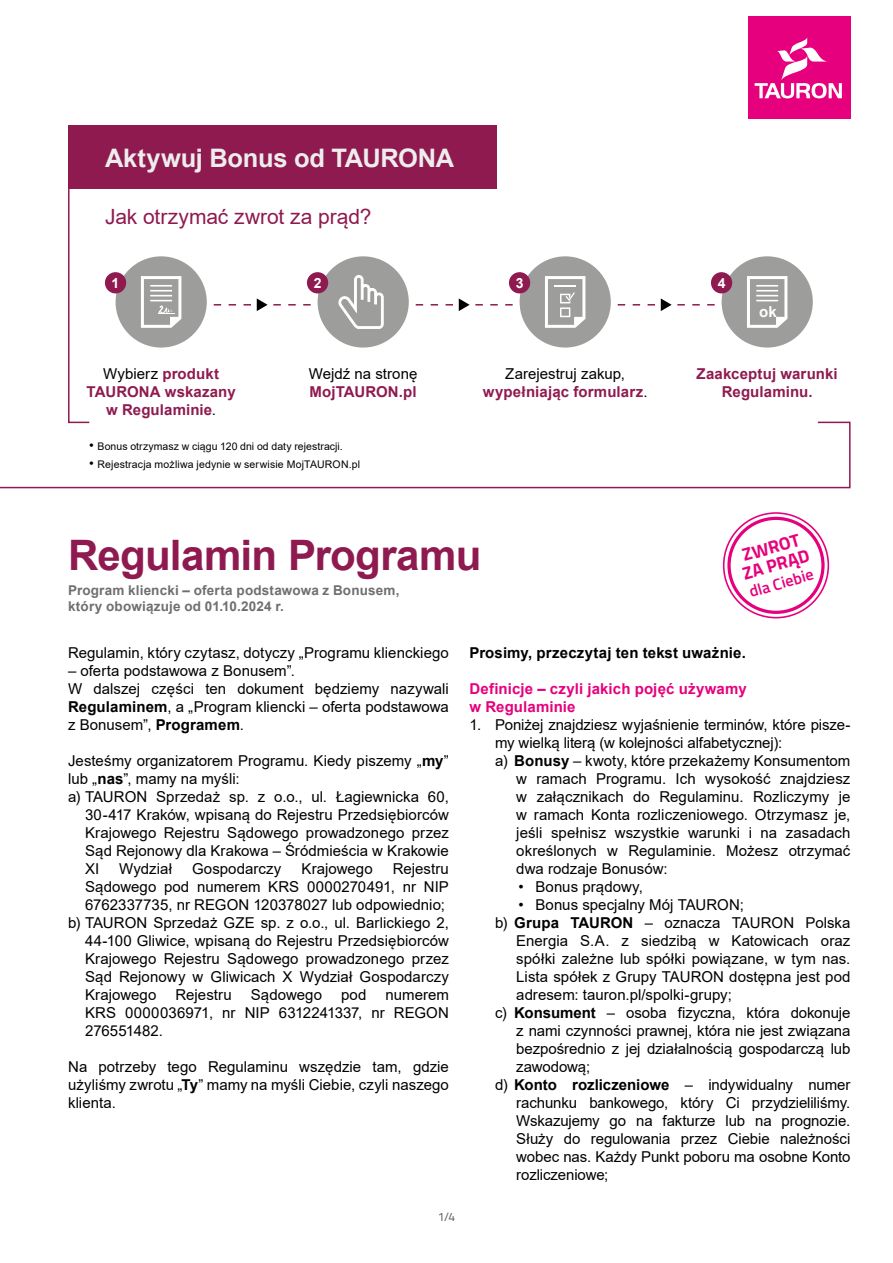
<style>
.page{position:relative;width:893px;height:1263px;background:#fff}
.page>*{position:absolute;margin:0;border:0;box-sizing:border-box;transform-origin:0 0}
.t1{font:700 42px "Arial";letter-spacing:-.015em;color:#8f1a50}
.t2{font:700 25.5px "Arial";letter-spacing:-.01em;color:#ededed}
.t3{font:21px "Arial";letter-spacing:-.005em;color:#8f1a50}
.t4{font:700 18px/18px "Titillium";color:#e6007d}
.t5{font:600 16.05px "Titillium";color:#e6007d}
.t6{font:15px/18px "Arial";color:#000;text-align:justify}
.t7{font:700 15px/18px "Arial";letter-spacing:.01em;color:#8f1a50;text-align:center}
.t8{font:700 15px/18px "Arial";letter-spacing:.01em;color:#e6007d}
.t9{font:700 15px "Arial";letter-spacing:.01em;color:#000}
.t10{font:700 15px "Arial";color:#fff}
.t11{font:700 14.1px "Arial";color:#fff}
.t12{font:700 13.5px/16.2px "Arial";letter-spacing:.015em;color:#706f6f}
.t13{font:12px "Titillium";color:#575756}
.t14{font:10.5px "Arial";letter-spacing:.01em;color:#000}
.s1{font-weight:400;color:#000}
.s2{font-size:13.5px}
.s3{font-weight:700}
</style>
<div class="page">
<div style="left:748px;top:17px;width:102px;height:102px;background:#e6007d"></div>
<svg style="left:755px;top:37px;width:87px;height:61px"></svg>
<svg style="left:68px;top:189px;width:2px;height:232px"></svg>
<div style="left:116px;top:256px;width:91px;height:92px;background:#9d9d9c;border-radius:50%"></div>
<div style="left:318px;top:256px;width:91px;height:92px;background:#9d9d9c;border-radius:50%"></div>
<div style="left:520px;top:256px;width:91px;height:92px;background:#9d9d9c;border-radius:50%"></div>
<div style="left:722px;top:256px;width:91px;height:92px;background:#9d9d9c;border-radius:50%"></div>
<div style="left:105px;top:272px;width:21px;height:21px;background:#8f1a50;border-radius:50%"></div>
<div style="left:307px;top:272px;width:21px;height:21px;background:#8f1a50;border-radius:50%"></div>
<div style="left:509px;top:272px;width:21px;height:21px;background:#8f1a50;border-radius:50%"></div>
<div style="left:711px;top:272px;width:21px;height:21px;background:#8f1a50;border-radius:50%"></div>
<svg style="left:545px;top:276px;width:40px;height:52px"></svg>
<svg style="left:747px;top:276px;width:40px;height:52px"></svg>
<svg style="left:141px;top:276px;width:40px;height:52px"></svg>
<svg style="left:338px;top:275px;width:46px;height:54px"></svg>
<svg style="left:214px;top:298px;width:97px;height:13px"></svg>
<svg style="left:416px;top:298px;width:97px;height:13px"></svg>
<svg style="left:618px;top:298px;width:97px;height:13px"></svg>
<div style="left:68px;top:125px;width:429px;height:64px;background:#8f1a50"></div>
<svg style="left:0;top:421px;width:851px;height:68px"></svg>
<div style="left:727px;top:517px;width:98px;height:97px;border:3px solid #e6007d;border-radius:50%"></div>
<div style="left:723px;top:512px;width:106px;height:106px;border:2px solid #e6007d;border-radius:50%"></div>
<h2 class="t2" style="left:105px;top:140px;width:351px">Aktywuj Bonus od TAURONA</h2>
<h3 class="t3" style="left:105px;top:202px;width:268px">Jak otrzymać zwrot za prąd?</h3>
<p class="t11" style="left:112px;top:273px;width:9px">1</p>
<p class="t11" style="left:314px;top:273px;width:9px">2</p>
<p class="t11" style="left:516px;top:273px;width:9px">3</p>
<p class="t11" style="left:718px;top:273px;width:9px">4</p>
<p class="t10" style="left:759px;top:301px;width:19px">ok</p>
<p class="t7" style="left:87px;top:365px;width:151px"><span class="s1">Wybierz</span> produkt<br>TAURONA wskazany w Regulaminie<span class="s1">.</span></p>
<p class="t6" style="left:309px;top:364px;width:110px">Wejdź na stronę</p>
<p class="t7" style="left:310px;top:383px;width:109px">MojTAURON.pl</p>
<p class="t14" style="left:89px;top:439px;width:255px"><span class="s2">•</span> Bonus otrzymasz w ciągu 120 dni od daty rejestracji.</p>
<p class="t14" style="left:89px;top:457px;width:273px"><span class="s2">•</span> Rejestracja możliwa jedynie w serwisie MojTAURON.pl</p>
<p class="t7" style="left:483px;top:365px;width:166px"><span class="s1">Zarejestruj zakup, </span>wypełniając formularz<span class="s1">.</span></p>
<p class="t7" style="left:697px;top:365px;width:143px">Zaakceptuj warunki<br>Regulaminu.</p>
<h1 class="t1" style="left:68px;top:526px;width:415px">Regulamin Programu</h1>
<p class="t12" style="left:68px;top:582px;width:333px">Program kliencki – oferta podstawowa z Bonusem, który obowiązuje od 01.10.2024 r.</p>
<p class="t4" style="left:735px;top:547px;width:70px;rotate:-16deg">ZWROT<br>ZA PRĄD</p>
<p class="t5" style="left:746px;top:580px;width:67px;rotate:-16deg">dla Ciebie</p>
<p class="t6" style="left:68px;top:643px;width:382px">Regulamin, który czytasz, dotyczy „Programu klienckiego</p>
<p class="t6" style="left:68px;top:661px;width:382px;text-align:left">– oferta podstawowa z Bonusem”.<br>W dalszej części ten dokument będziemy nazywali <span class="s3">Regulaminem</span>, a „Program kliencki – oferta podstawowa z Bonusem”, <span class="s3">Programem</span>.</p>
<p class="t6" style="left:68px;top:751px;width:382px">Jesteśmy organizatorem Programu. Kiedy piszemy „<span class="s3">my</span>”</p>
<p class="t6" style="left:68px;top:769px;width:173px">lub „<span class="s3">nas</span>”, mamy na myśli:</p>
<p class="t6" style="left:68px;top:787px;width:382px">a) TAURON Sprzedaż sp. z o.o., ul. Łagiewnicka 60,</p>
<p class="t6" style="left:85px;top:805px;width:365px">30-417 Kraków, wpisaną do Rejestru Przedsiębiorców</p>
<p class="t6" style="left:85px;top:823px;width:365px">Krajowego Rejestru Sądowego prowadzonego przez</p>
<p class="t6" style="left:85px;top:841px;width:365px">Sąd Rejonowy dla Krakowa – Śródmieścia w Krakowie</p>
<p class="t6" style="left:85px;top:859px;width:16px">XI</p>
<p class="t6" style="left:119px;top:859px;width:54px">Wydział</p>
<p class="t6" style="left:192px;top:859px;width:91px">Gospodarczy</p>
<p class="t6" style="left:301px;top:859px;width:73px">Krajowego</p>
<p class="t6" style="left:393px;top:859px;width:58px">Rejestru</p>
<p class="t6" style="left:85px;top:877px;width:365px">Sądowego pod numerem KRS 0000270491, nr NIP</p>
<p class="t6" style="left:85px;top:895px;width:361px">6762337735, nr REGON 120378027 lub odpowiednio;</p>
<p class="t6" style="left:68px;top:913px;width:382px">b) TAURON Sprzedaż GZE sp. z o.o., ul. Barlickiego 2,</p>
<p class="t6" style="left:85px;top:931px;width:365px">44-100 Gliwice, wpisaną do Rejestru Przedsiębiorców</p>
<p class="t6" style="left:85px;top:949px;width:365px">Krajowego Rejestru Sądowego prowadzonego przez</p>
<p class="t6" style="left:85px;top:967px;width:365px">Sąd Rejonowy w Gliwicach X Wydział Gospodarczy</p>
<p class="t6" style="left:85px;top:985px;width:73px">Krajowego</p>
<p class="t6" style="left:175px;top:985px;width:58px">Rejestru</p>
<p class="t6" style="left:251px;top:985px;width:73px">Sądowego</p>
<p class="t6" style="left:341px;top:985px;width:27px">pod</p>
<p class="t6" style="left:85px;top:985px;width:365px;text-indent:300px">numerem KRS 0000036971, nr NIP 6312241337, nr REGON 276551482.</p>
<p class="t6" style="left:68px;top:1057px;width:382px">Na potrzeby tego Regulaminu wszędzie tam, gdzie użyliśmy zwrotu „<span class="s3">Ty</span>” mamy na myśli Ciebie, czyli naszego klienta.</p>
<p class="t13" style="left:438px;top:1208px;width:19px">1/4</p>
<p class="t9" style="left:470px;top:642px;width:278px">Prosimy, przeczytaj ten tekst uważnie.</p>
<p class="t8" style="left:470px;top:680px;width:279px">Definicje – czyli jakich pojęć używamy w Regulaminie</p>
<p class="t6" style="left:470px;top:715px;width:382px">1. Poniżej znajdziesz wyjaśnienie terminów, które pisze-</p>
<p class="t6" style="left:495px;top:733px;width:289px">my wielką literą (w kolejności alfabetycznej):</p>
<p class="t6" style="left:495px;top:751px;width:357px">a) <span class="s3">Bonusy</span> – kwoty, które przekażemy Konsumentom</p>
<p class="t6" style="left:516px;top:769px;width:336px">w ramach Programu. Ich wysokość znajdziesz</p>
<p class="t6" style="left:516px;top:787px;width:336px">w załącznikach do Regulaminu. Rozliczymy je</p>
<p class="t6" style="left:516px;top:805px;width:336px">w ramach Konta rozliczeniowego. Otrzymasz je,</p>
<p class="t6" style="left:516px;top:823px;width:336px">jeśli spełnisz wszystkie warunki i na zasadach</p>
<p class="t6" style="left:516px;top:841px;width:336px">określonych w Regulaminie. Możesz otrzymać</p>
<p class="t6" style="left:516px;top:859px;width:153px">dwa rodzaje Bonusów:</p>
<p class="t6" style="left:518px;top:877px;width:126px">• Bonus prądowy,</p>
<p class="t6" style="left:518px;top:895px;width:227px">• Bonus specjalny Mój TAURON;</p>
<p class="t6" style="left:495px;top:913px;width:357px">b) <span class="s3">Grupa TAURON</span> – oznacza TAURON Polska</p>
<p class="t6" style="left:516px;top:931px;width:336px">Energia S.A. z siedzibą w Katowicach oraz</p>
<p class="t6" style="left:516px;top:949px;width:336px">spółki zależne lub spółki powiązane, w tym nas.</p>
<p class="t6" style="left:516px;top:967px;width:336px">Lista spółek z Grupy TAURON dostępna jest pod</p>
<p class="t6" style="left:516px;top:985px;width:217px">adresem: tauron.pl/spolki-grupy;</p>
<p class="t6" style="left:495px;top:1003px;width:357px">c) <span class="s3">Konsument</span> – osoba fizyczna, która dokonuje</p>
<p class="t6" style="left:516px;top:1021px;width:336px">z nami czynności prawnej, która nie jest związana</p>
<p class="t6" style="left:516px;top:1039px;width:336px">bezpośrednio z jej działalnością gospodarczą lub</p>
<p class="t6" style="left:516px;top:1057px;width:75px">zawodową;</p>
<p class="t6" style="left:495px;top:1075px;width:357px">d) <span class="s3">Konto rozliczeniowe</span> – indywidualny numer</p>
<p class="t6" style="left:516px;top:1093px;width:336px">rachunku bankowego, który Ci przydzieliliśmy.</p>
<p class="t6" style="left:516px;top:1111px;width:336px">Wskazujemy go na fakturze lub na prognozie.</p>
<p class="t6" style="left:516px;top:1129px;width:336px">Służy do regulowania przez Ciebie należności</p>
<p class="t6" style="left:516px;top:1147px;width:336px">wobec nas. Każdy Punkt poboru ma osobne Konto</p>
<p class="t6" style="left:516px;top:1165px;width:94px">rozliczeniowe;</p>
</div>
